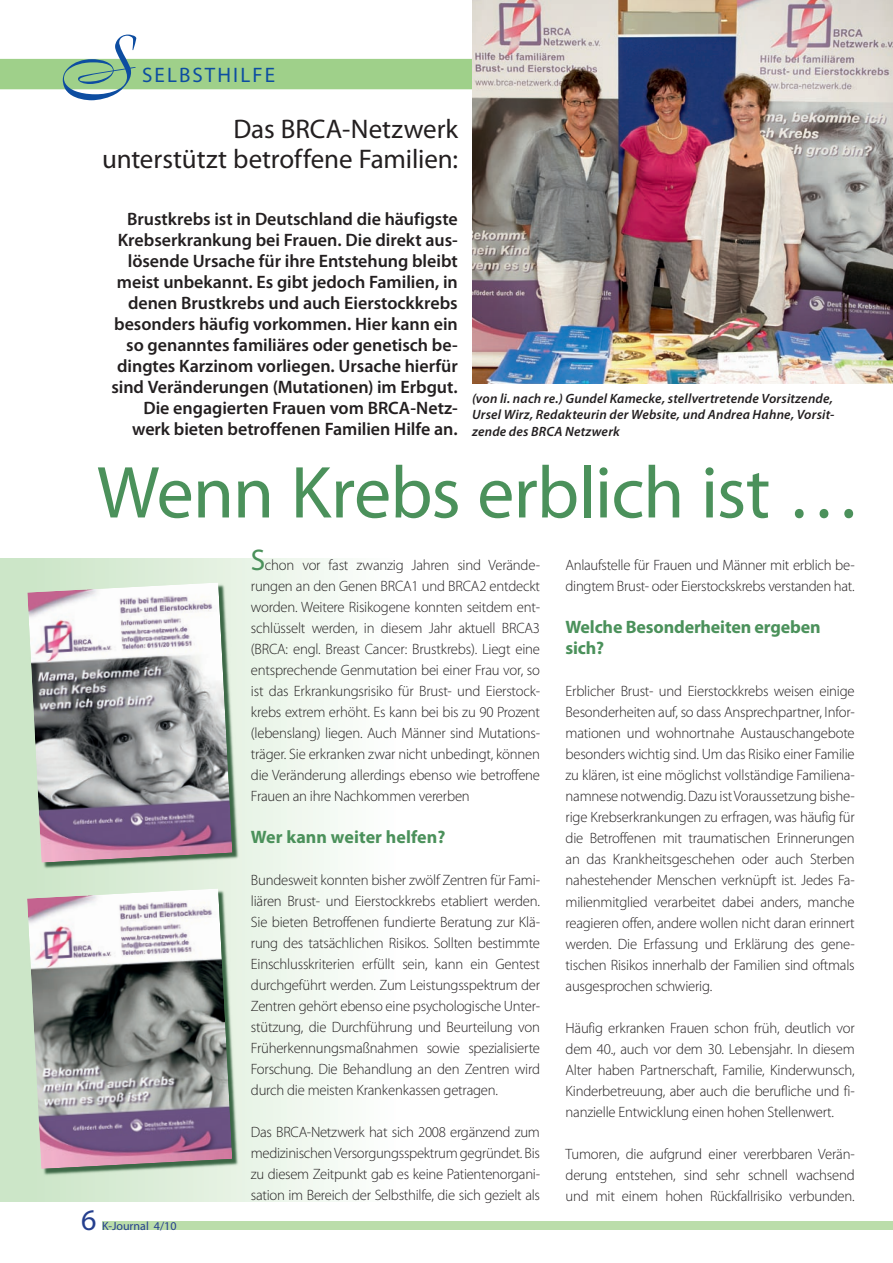
<style>
.page{position:relative;width:893px;height:1263px;background:#fff}
.page>*{position:absolute;margin:0;border:0;box-sizing:border-box;transform-origin:0 0}
.t1{font:75px "Boulevard";color:#0d4da1}
.t2{font:74.25px "Myriad Pro";letter-spacing:-.01em;color:#4b915b}
.t3{font:30px "Myriad Pro";color:#253f8e}
.t4{font:27px/30px "Myriad Pro";letter-spacing:-.005em;color:#231f20;text-align:right}
.t5{font:21px "Myriad";letter-spacing:.1em;color:#0d4da1}
.t6{font:600 18px/21px "Myriad Pro";letter-spacing:-.005em;color:#231f20;text-align:right}
.t7{font:700 18px/21px "Myriad Pro";letter-spacing:-.01em;color:#4b915b}
.t8{font:300 15px/21px "Myriad Pro";letter-spacing:-.015em;color:#231f20;text-align:justify}
.t9{font:italic 600 13.5px/16.5px "Myriad Pro";letter-spacing:.015em;color:#231f20;text-align:justify}
.t10{font:12px "Myriad Pro";color:#253f8e}
.s1{font-weight:400;font-size:30px;color:#4b915b}
</style>
<div class="page">
<div style="left:0;top:558px;width:395px;height:643px;background:linear-gradient(to right,#c8e3c3,#fcfefc)"></div>
<div style="left:102px;top:1221px;width:791px;height:9px;background:#bda"></div>
<div style="left:0;top:59px;width:893px;height:30px;background:#9fd08a"></div>
<img style="left:472px;top:0;width:421px;height:384px">
<svg style="left:28px;top:890px;width:212px;height:286px;fill:#e5f1e2"></svg>
<img style="left:27px;top:888px;width:205px;height:281px">
<svg style="left:28px;top:584px;width:212px;height:286px;fill:#e4f1e1"></svg>
<img style="left:27px;top:582px;width:205px;height:281px">
<h1 class="t1" style="left:58px;top:18px;width:78px">S</h1>
<h3 class="t5" style="left:142px;top:65px;width:134px">SELBSTHILFE</h3>
<h3 class="t4" style="left:102px;top:113px;width:358px">Das BRCA-Netzwerk unterstützt betroffene Familien:</h3>
<p class="t6" style="left:111px;top:208px;width:348px">Brustkrebs ist in Deutschland die häufigste Krebserkrankung bei Frauen. Die direkt aus&shy;lösende Ursache für ihre Entstehung bleibt meist unbekannt. Es gibt jedoch Familien, in denen Brustkrebs und auch Eierstockkrebs besonders häufig vorkommen. Hier kann ein so genanntes familiäres oder genetisch be&shy;dingtes Karzinom vorliegen. Ursache hierfür sind Veränderungen (Mutationen) im Erbgut.<br>Die engagierten Frauen vom BRCA-Netz&shy;werk bieten betroffenen Familien Hilfe an.</p>
<p class="t9" style="left:472px;top:390px;width:364px">(von li. nach re.) Gundel Kamecke, stellvertretende Vorsitzende, Ursel Wirz, Redakteurin der Website, und Andrea Hahne, Vorsit&shy;zende des BRCA Netzwerk</p>
<h2 class="t2" style="left:97px;top:447px;width:766px">Wenn Krebs erblich ist …</h2>
<p class="t8" style="left:251px;top:554px;width:291px"><span class="s1">S</span>chon vor fast zwanzig Jahren sind Verände&shy;rungen an den Genen BRCA1 und BRCA2 entdeckt worden. Weitere Risikogene konnten seitdem ent&shy;schlüsselt werden, in diesem Jahr aktuell BRCA3 (BRCA: engl. Breast Cancer: Brustkrebs). Liegt eine entsprechende Genmutation bei einer Frau vor, so ist das Erkrankungsrisiko für Brust- und Eierstock&shy;krebs extrem erhöht. Es kann bei bis zu 90 Prozent (lebenslang) liegen. Auch Männer sind Mutations&shy;träger. Sie erkranken zwar nicht unbedingt, können die Veränderung allerdings ebenso wie betroffene Frauen an ihre Nachkommen vererben</p>
<p class="t7" style="left:251px;top:826px;width:196px">Wer kann weiter helfen?</p>
<p class="t8" style="left:251px;top:869px;width:291px">Bundesweit konnten bisher zwölf Zentren für Fami&shy;liären Brust- und Eierstockkrebs etabliert werden.<br>Sie bieten Betroffenen fundierte Beratung zur Klä&shy;rung des tatsächlichen Risikos. Sollten bestimmte Einschlusskriterien erfüllt sein, kann ein Gentest durchgeführt werden. Zum Leistungsspektrum der Zentren gehört ebenso eine psychologische Unter&shy;stützung, die Durchführung und Beurteilung von Früherkennungsmaßnahmen sowie spezialisierte Forschung. Die Behandlung an den Zentren wird durch die meisten Krankenkassen getragen.</p>
<p class="t8" style="left:251px;top:1121px;width:291px">Das BRCA-Netzwerk hat sich 2008 ergänzend zum medizinischen Versorgungsspektrum gegründet. Bis zu diesem Zeitpunkt gab es keine Patientenorgani&shy;sation im Bereich der Selbsthilfe, die sich gezielt als</p>
<p class="t8" style="left:566px;top:555px;width:291px">Anlaufstelle für Frauen und Männer mit erblich be&shy;dingtem Brust- oder Eierstockskrebs verstanden hat.</p>
<p class="t7" style="left:566px;top:616px;width:256px">Welche Besonderheiten ergeben sich?</p>
<p class="t8" style="left:566px;top:681px;width:291px">Erblicher Brust- und Eierstockkrebs weisen einige Besonderheiten auf, so dass Ansprechpartner, Infor&shy;mationen und wohnortnahe Austauschangebote besonders wichtig sind. Um das Risiko einer Familie zu klären, ist eine möglichst vollständige Familiena&shy;namnese notwendig. Dazu ist Voraussetzung bishe&shy;rige Krebserkrankungen zu erfragen, was häufig für die Betroffenen mit traumatischen Erinnerungen an das Krankheitsgeschehen oder auch Sterben nahestehender Menschen verknüpft ist. Jedes Fa&shy;milienmitglied verarbeitet dabei anders, manche reagieren offen, andere wollen nicht daran erinnert werden. Die Erfassung und Erklärung des gene&shy;tischen Risikos innerhalb der Familien sind oftmals ausgesprochen schwierig.</p>
<p class="t8" style="left:566px;top:1017px;width:291px">Häufig erkranken Frauen schon früh, deutlich vor dem 40., auch vor dem 30. Lebensjahr. In diesem Alter haben Partnerschaft, Familie, Kinderwunsch, Kinderbetreuung, aber auch die berufliche und fi&shy;nanzielle Entwicklung einen hohen Stellenwert.</p>
<p class="t8" style="left:566px;top:1143px;width:291px">Tumoren, die aufgrund einer vererbbaren Verän&shy;derung entstehen, sind sehr schnell wachsend und mit einem hohen Rückfallrisiko verbunden.</p>
<h3 class="t3" style="left:81px;top:1201px;width:17px">6</h3>
<p class="t10" style="left:102px;top:1218px;width:76px">K-Journal 4/10</p>
</div>
